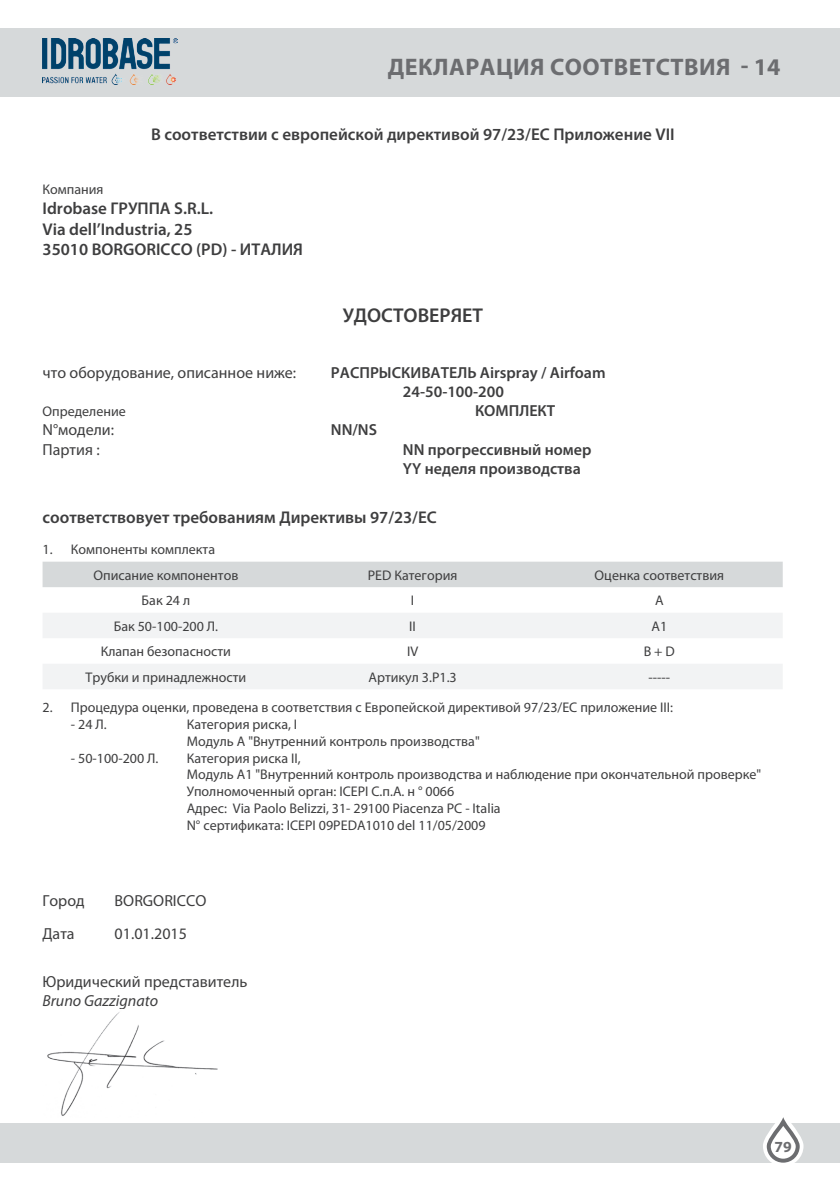
<style>
.page{position:relative;width:840px;height:1191px;background:#fff}
.page>*{position:absolute;margin:0;border:0;box-sizing:border-box;transform-origin:0 0}
.t1{font:700 24px "Myriad Pro";letter-spacing:.02em;color:#6c6d70}
.t2{font:600 20px "Myriad Pro";color:#3e3e3f}
.t3{font:600 17px/20.4px "Myriad Pro";color:#3e3e3f}
.t4{font:16px "Myriad Pro";color:#3e3e3f}
.t5{font:600 16px/19.2px "Myriad Pro";color:#3e3e3f}
.t6{font:italic 16px "Myriad Pro";color:#3e3e3f}
.t7{font:700 15.4px "Myriad Pro";color:#6c6d70}
.t8{font:14px/16.8px "Myriad Pro";color:#3e3e3f}
</style>
<div class="page">
<div style="left:0;top:1123px;width:839px;height:39px;background:#d6d9da"></div>
<div style="left:0;top:28px;width:839px;height:68px;background:#d6d9da"></div>
<svg style="left:762px;top:1117px;width:41px;height:46px"></svg>
<img style="left:43px;top:38px;width:135px;height:46px">
<div style="left:43px;top:561px;width:739px;height:26px;background:#d6d9da"></div>
<svg style="left:43px;top:613px;width:739px;height:76px;fill:#f2f3f4"></svg>
<img style="left:47px;top:1012px;width:171px;height:104px">
<h1 class="t1" style="left:387px;top:51px;width:394px">ДЕКЛАРАЦИЯ СООТВЕТСТВИЯ - 14</h1>
<p class="t3" style="left:151px;top:124px;width:525px">В соответствии с европейской директивой 97/23/ЕС Приложение VII</p>
<p class="t8" style="left:43px;top:181px;width:62px">Компания</p>
<p class="t3" style="left:43px;top:198px;width:262px">Idrobase ГРУППА S.R.L.<br>Via dell’Industria, 25<br>35010 BORGORICCO (PD) - ИТАЛИЯ</p>
<h2 class="t2" style="left:342px;top:302px;width:142px">УДОСТОВЕРЯЕТ</h2>
<p class="t4" style="left:43px;top:362px;width:255px">что оборудование, описанное ниже:</p>
<p class="t5" style="left:403px;top:362px;width:204px;text-indent:-72px">РАСПРЫСКИВАТЕЛЬ Airspray / Airfoam<br>24-50-100-200</p>
<p class="t8" style="left:43px;top:403px;width:85px">Определение</p>
<p class="t5" style="left:475px;top:401px;width:82px">КОМПЛЕКТ</p>
<p class="t4" style="left:43px;top:420px;width:73px">N°модели:</p>
<p class="t5" style="left:331px;top:420px;width:48px">NN/NS</p>
<p class="t4" style="left:43px;top:439px;width:59px">Партия :</p>
<p class="t5" style="left:403px;top:439px;width:190px">NN прогрессивный номер<br>YY неделя производства</p>
<p class="t3" style="left:43px;top:506px;width:395px">соответствовует требованиям Директивы 97/23/EC</p>
<p class="t8" style="left:93px;top:536px;width:146px;line-height:26px;text-indent:-51px">1. Компоненты комплекта<br>Описание компонентов</p>
<p class="t8" style="left:367px;top:566px;width:91px">PED Категория</p>
<p class="t8" style="left:594px;top:566px;width:131px">Оценка соответствия</p>
<p class="t8" style="left:141px;top:592px;width:50px">Бак 24 л</p>
<p class="t8" style="left:411px;top:592px;width:5px">I</p>
<p class="t8" style="left:654px;top:592px;width:10px">A</p>
<p class="t8" style="left:114px;top:617px;width:106px">Бак 50-100-200 Л.</p>
<p class="t8" style="left:409px;top:617px;width:8px">II</p>
<p class="t8" style="left:651px;top:617px;width:17px">А1</p>
<p class="t8" style="left:101px;top:643px;width:132px">Клапан безопасности</p>
<p class="t8" style="left:407px;top:643px;width:13px">IV</p>
<p class="t8" style="left:643px;top:643px;width:33px">B + D</p>
<p class="t8" style="left:85px;top:668px;width:162px">Трубки и принадлежности</p>
<p class="t8" style="left:368px;top:668px;width:90px">Артикул 3.P1.3</p>
<p class="t8" style="left:648px;top:668px;width:23px">-----</p>
<p class="t8" style="left:43px;top:699px;width:631px">2. Процедура оценки, проведена в соответствия с Европейской директивой 97/23/EC приложение III:</p>
<p class="t8" style="left:71px;top:715px;width:37px">- 24 Л.</p>
<p class="t8" style="left:187px;top:715px;width:294px">Категория риска, I<br>Модуль А "Внутренний контроль производства"</p>
<p class="t8" style="left:71px;top:749px;width:89px">- 50-100-200 Л.</p>
<p class="t8" style="left:187px;top:749px;width:575px">Категория риска II,<br>Модуль А1 "Внутренний контроль производства и наблюдение при окончательной проверке" Уполномоченный орган: ICEPI С.п.А. н ° 0066<br>Адрес: Via Paolo Belizzi, 31- 29100 Piacenza PC - Italia<br>N° сертификата: ICEPI 09PEDA1010 del 11/05/2009</p>
<p class="t4" style="left:43px;top:890px;width:44px">Город</p>
<p class="t4" style="left:115px;top:890px;width:93px">BORGORICCO</p>
<p class="t4" style="left:43px;top:924px;width:34px">Дата</p>
<p class="t4" style="left:115px;top:924px;width:74px">01.01.2015</p>
<p class="t4" style="left:43px;top:971px;width:206px">Юридический представитель</p>
<p class="t6" style="left:43px;top:990px;width:117px">Bruno Gazzignato</p>
<p class="t7" style="left:774px;top:1136px;width:19px">79</p>
</div>
